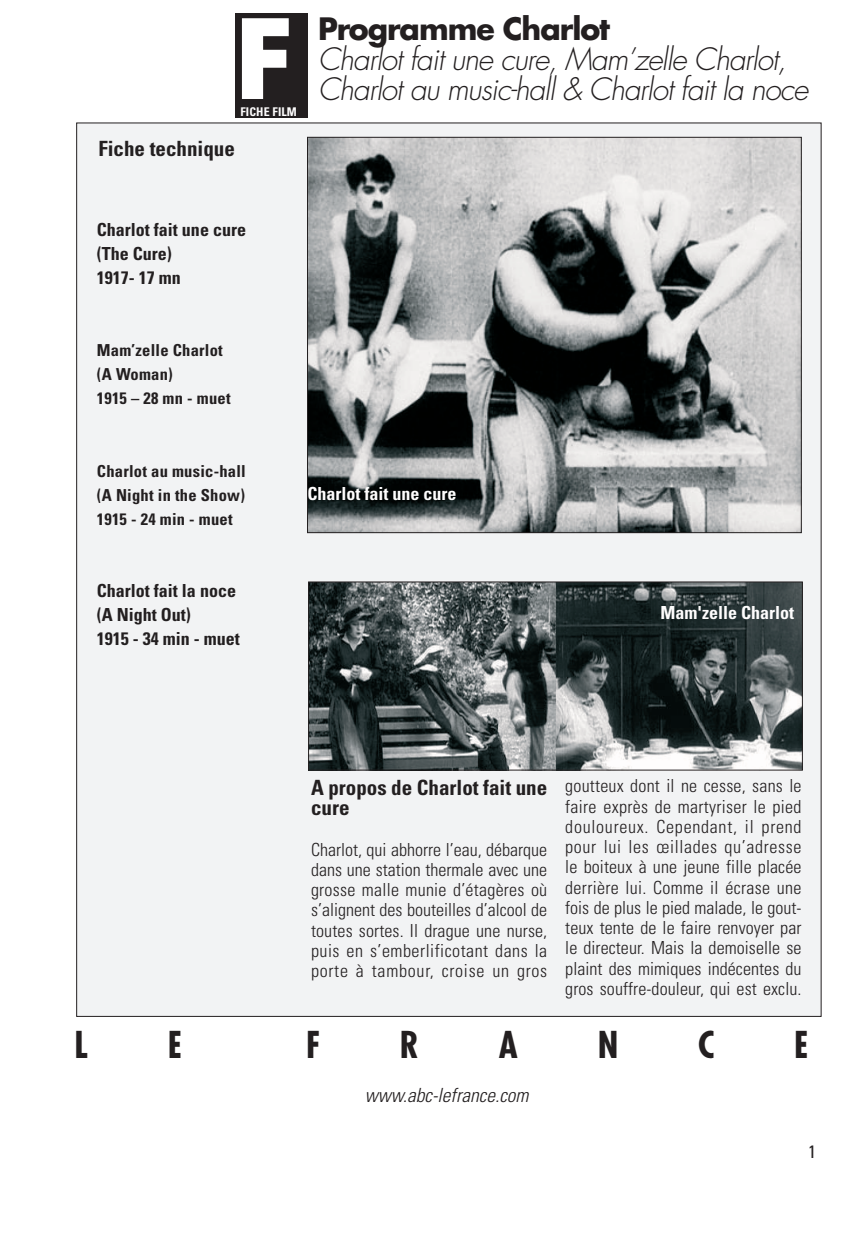
<style>
.page{position:relative;width:851px;height:1234px;background:#fff}
.page>*{position:absolute;margin:0;border:0;box-sizing:border-box;transform-origin:0 0}
.t1{font:700 108px "Futura";color:#fff}
.t2{font:700 condensed 36px "Futura";color:#231f20}
.t3{font:italic 300 30px/30px "Futura";letter-spacing:-.035em;color:#231f20}
.t4{font:700 30px "Futura";letter-spacing:-.035em;color:#231f20}
.t5{font:700 condensed 21px/20.2px "Univers";color:#231f20}
.t6{font:italic 300 condensed 19.5px "Univers";color:#231f20}
.t7{font:300 condensed 18px/20.2px "Univers";letter-spacing:.015em;color:#231f20;text-align:justify}
.t8{font:700 condensed 18px/24px "Univers";color:#231f20}
.t9{font:700 condensed 18px "Univers";color:#fefdfd}
.t10{font:condensed 18px "Univers";color:#231f20}
.t11{font:700 condensed 16.5px/24px "Univers";letter-spacing:.015em;color:#231f20}
.t12{font:700 condensed 12px "Univers";letter-spacing:.01em;color:#fefdfd}
</style>
<div class="page">
<div style="left:77px;top:123px;width:744px;height:893px;background:#f2f3f4"></div>
<div style="left:235px;top:14px;width:72px;height:103px;background:#231f20"></div>
<img style="left:310px;top:583px;width:490px;height:185px">
<div style="left:308px;top:581px;width:494px;height:189px;border:1px solid #231f20"></div>
<img style="left:309px;top:139px;width:490px;height:391px">
<h1 class="t1" style="left:235px;top:10px;width:60px">F</h1>
<p class="t12" style="left:240px;top:107px;width:58px">FICHE FILM</p>
<p class="t5" style="left:98px;top:140px;width:138px">Fiche technique</p>
<h3 class="t4" style="left:318px;top:15px;width:293px">Programme Charlot</h3>
<h3 class="t3" style="left:318px;top:47px;width:491px">Charlot fait une cure, Mam’zelle Charlot,<br>Charlot au music-hall &amp; Charlot fait la noce</h3>
<p class="t8" style="left:97px;top:220px;width:151px">Charlot fait une cure (The Cure)<br>1917- 17 mn</p>
<p class="t11" style="left:97px;top:340px;width:135px">Mam’zelle Charlot (A Woman)<br>1915 – 28 mn - muet</p>
<p class="t11" style="left:97px;top:460px;width:150px;text-align:justify">Charlot au music-hall (A Night in the Show)<br>1915 - 24 min - muet</p>
<p class="t8" style="left:97px;top:580px;width:144px">Charlot fait la noce (A Night Out)<br>1915 - 34 min - muet</p>
<p class="t9" style="left:307px;top:487px;width:151px">Charlot fait une cure</p>
<p class="t9" style="left:660px;top:605px;width:135px">Mam'zelle Charlot</p>
<p class="t5" style="left:311px;top:779px;width:238px">A propos de Charlot fait une cure</p>
<p class="t7" style="left:311px;top:840px;width:238px">Charlot, qui abhorre l’eau, débarque dans une station thermale avec une grosse malle munie d’étagères où s’alignent des bouteilles d’alcool de toutes sortes. Il drague une nurse, puis en s’emberlificotant dans la porte à tambour, croise un gros</p>
<p class="t7" style="left:565px;top:777px;width:238px">goutteux dont il ne cesse, sans le faire exprès de martyriser le pied douloureux. Cependant, il prend pour lui les œillades qu’adresse le boiteux à une jeune fille placée derrière lui. Comme il écrase une fois de plus le pied malade, le gout&shy;teux tente de le faire renvoyer par le directeur. Mais la demoiselle se plaint des mimiques indécentes du gros souffre-douleur, qui est exclu.</p>
<h2 class="t2" style="left:74px;top:1028px;width:15px">L</h2>
<h2 class="t2" style="left:168px;top:1028px;width:16px">E</h2>
<h2 class="t2" style="left:306px;top:1028px;width:16px">F</h2>
<h2 class="t2" style="left:400px;top:1028px;width:21px">R</h2>
<h2 class="t2" style="left:499px;top:1028px;width:21px">A</h2>
<h2 class="t2" style="left:597px;top:1028px;width:22px">N</h2>
<h2 class="t2" style="left:698px;top:1028px;width:18px">C</h2>
<h2 class="t2" style="left:794px;top:1028px;width:16px">E</h2>
<p class="t6" style="left:365px;top:1087px;width:165px">www.abc-lefrance.com</p>
<p class="t10" style="left:808px;top:1144px;width:9px">1</p>
</div>
